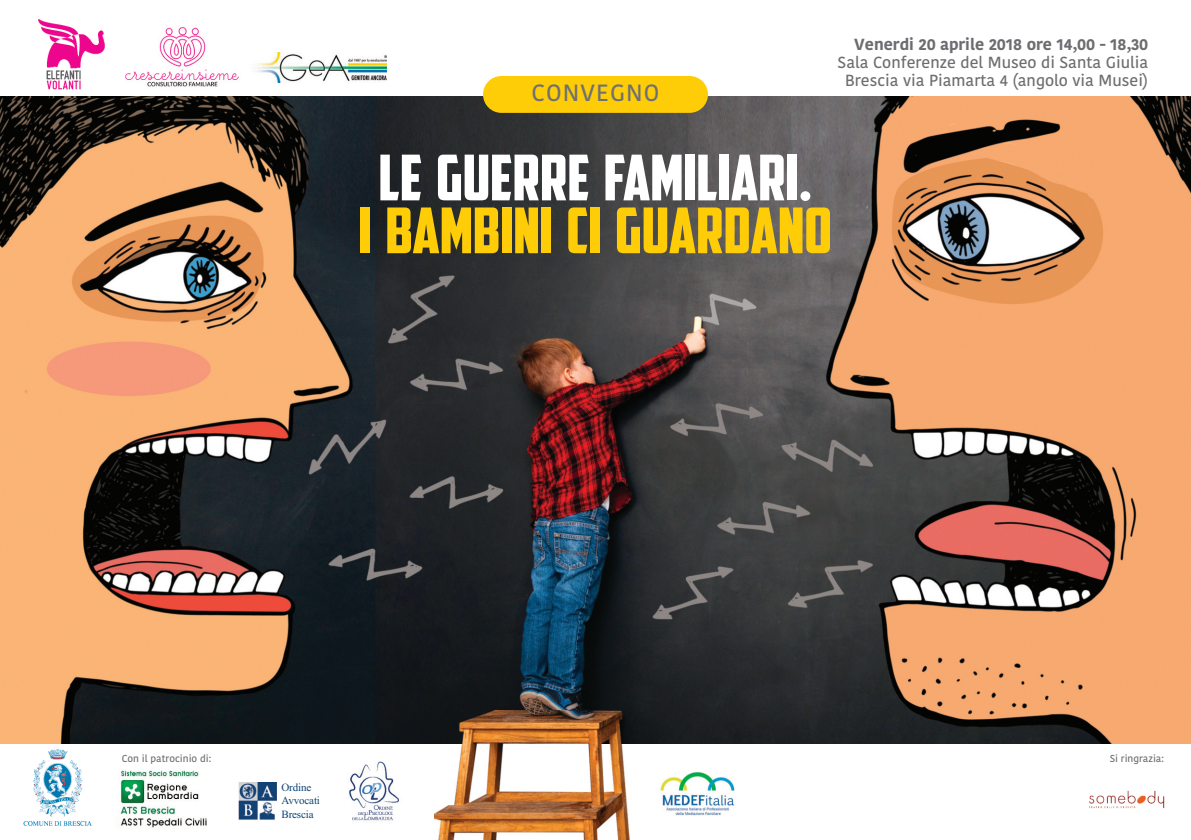
<style>
.page{position:relative;width:1191px;height:840px;background:#fff}
.page>*{position:absolute;margin:0;border:0;box-sizing:border-box;transform-origin:0 0}
.t1{font:63px "American Captain";color:#fff}
.t2{font:63px "American Captain";color:#fecd08}
.t3{font:600 23.4px "Kohinoor Devanagari";letter-spacing:.05em;color:#6f7073}
.t4{font:600 16px/18px "Kohinoor Devanagari";color:#6c6d70;text-align:center}
.t5{font:700 16px "Kohinoor Devanagari";color:#6c6d70}
.t6{font:11px/13.6px "Times New Roman";letter-spacing:-.015em;color:#0f4475}
.t7{font:600 10px "Kohinoor Devanagari";color:#6c6d70}
</style>
<div class="page">
<img style="left:0;top:96px;width:1191px;height:647px">
<div style="left:483px;top:76px;width:225px;height:37px;background:#fecd08;border-radius:18px"></div>
<img style="left:29px;top:18px;width:86px;height:79px">
<img style="left:125px;top:27px;width:114px;height:60px">
<img style="left:254px;top:52px;width:133px;height:31px">
<img style="left:660px;top:772px;width:75px;height:43px">
<img style="left:120px;top:770px;width:87px;height:58px">
<img style="left:434px;top:710px;width:197px;height:129px">
<img style="left:23px;top:748px;width:69px;height:78px">
<img style="left:239px;top:782px;width:38px;height:38px">
<img style="left:1089px;top:790px;width:76px;height:19px">
<img style="left:349px;top:761px;width:51px;height:60px">
<h2 class="t3" style="left:531px;top:79px;width:130px">CONVEGNO</h2>
<p class="t5" style="left:854px;top:35px;width:295px">Venerdi 20 aprile 2018 ore 14,00 - 18,30</p>
<p class="t4" style="left:837px;top:54px;width:312px">Sala Conferenze del Museo di Santa Giulia<br>Brescia via Piamarta 4 (angolo via Musei)</p>
<h1 class="t1" style="left:378px;top:140px;width:435px">LE GUERRE FAMILIARI.</h1>
<h1 class="t2" style="left:359px;top:192px;width:474px">I BAMBINI CI GUARDANO</h1>
<p class="t7" style="left:122px;top:752px;width:91px">Con il patrocinio di:</p>
<p class="t6" style="left:281px;top:779px;width:40px">Ordine<br>Avvocati<br>Brescia</p>
<p class="t7" style="left:1109px;top:752px;width:56px">Si ringrazia:</p>
</div>
